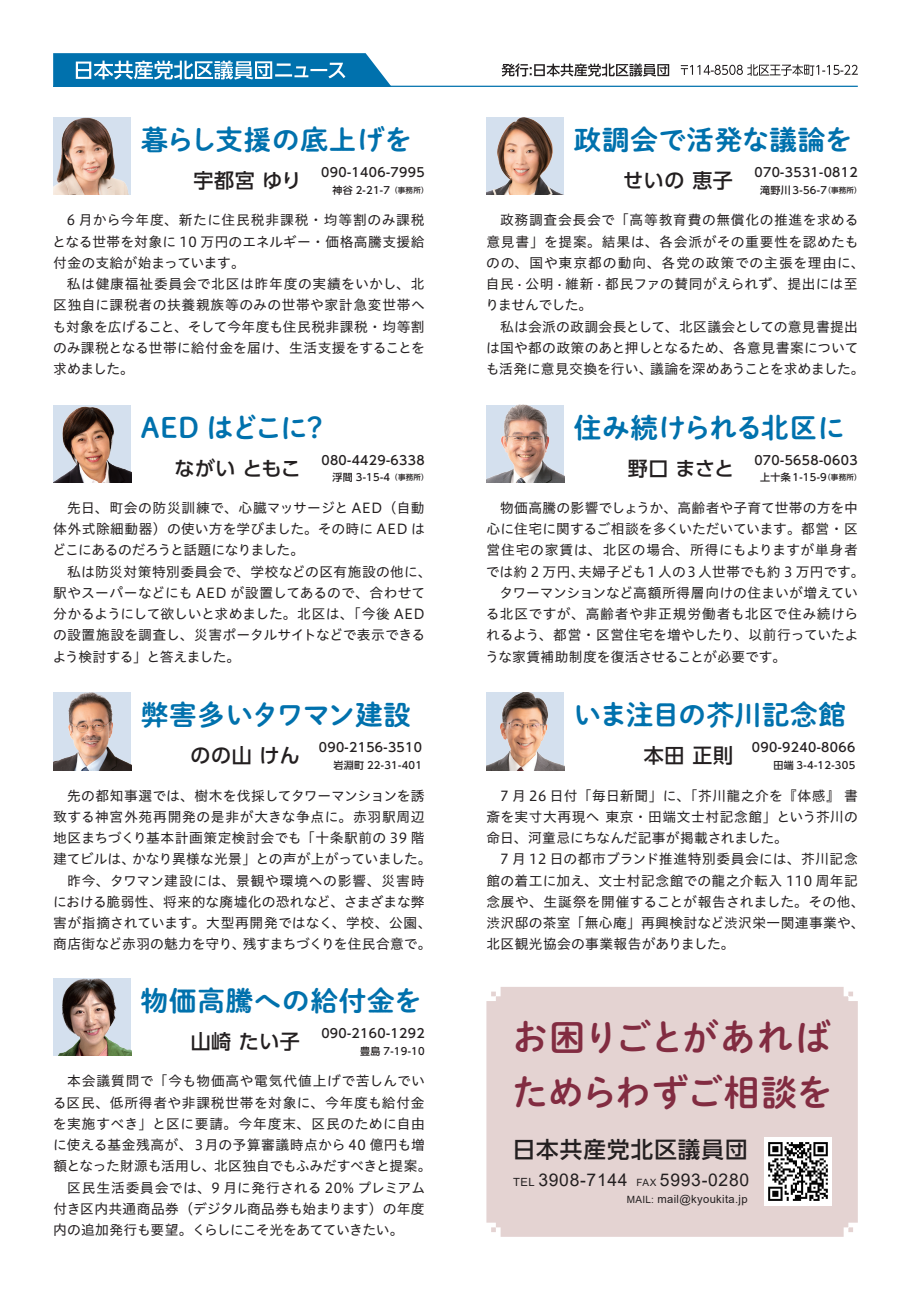
<style>
.page{position:relative;width:911px;height:1290px;background:#fff}
.page>*{position:absolute;margin:0;border:0;box-sizing:border-box;transform-origin:0 0}
.t1{font:36.25px "P Shuei M Go Std N B";letter-spacing:-.015em;color:#822c41}
.t2{font:27.5px "P Shuei NM Go Std N B";letter-spacing:.015em;color:#0071ad}
.t3{font:27.5px "P Shuei NM Go Std N B";letter-spacing:-.015em;color:#0071ad}
.t4{font:500 22.5px "UD Shin Go Pro";letter-spacing:.05em;color:#231f20}
.t5{font:500 20px "UD Shin Go Pro";letter-spacing:.03em;color:#231f20}
.t6{font:17.5px "Arial";letter-spacing:.04em;color:#231f20}
.t7{font:13.75px/21.2px "Hiragino UD Sans Std N W4";letter-spacing:.02em;color:#231f20;text-align:justify}
.t8{font:13.75px/21.2px "Hiragino UD Sans Std N W4";letter-spacing:.05em;color:#231f20}
.t9{font:13.75px "Hiragino UD Sans Std N W4";letter-spacing:.04em;color:#231f20}
.t10{font:13.75px "Hiragino UD Sans Std N W4";letter-spacing:.055em;color:#231f20}
.t11{font:13.75px "Hiragino UD Sans Std N W4";color:#231f20}
.t12{font:13.75px "Hiragino UD Sans Std N W4";letter-spacing:-.015em;color:#231f20}
.t13{font:13.75px "Hiragino UD Sans Std N W4";letter-spacing:-.02em;color:#231f20}
.t14{font:13.75px "Hiragino UD Sans Std N W4";letter-spacing:.045em;color:#231f20}
.t15{font:13.75px "Hiragino UD Sans Std N W4";letter-spacing:-.025em;color:#231f20}
.t16{font:13.75px "Hiragino UD Sans Std N W4";letter-spacing:-.01em;color:#231f20}
.t17{font:500 12.5px "UD Shin Go Pro";letter-spacing:.03em;color:#231f20}
.t18{font:11.25px "Arial";letter-spacing:.03em;color:#231f20}
.t19{font:500 10px "UD Shin Go Pro";letter-spacing:.03em;color:#231f20}
.t20{font:10px "Arial";letter-spacing:.03em;color:#231f20}
.t21{font:500 7.5px "UD Shin Go Pro";letter-spacing:.03em;color:#231f20}
</style>
<div class="page">
<svg style="left:53px;top:53px;width:339px;height:33px;background:#368fbe"></svg>
<svg style="left:501px;top:63px;width:168px;height:14px"></svg>
<svg style="left:681px;top:64px;width:176px;height:12px"></svg>
<hr style="left:53px;top:86px;width:804px;height:1px;background:#0071ad">
<img style="left:53px;top:117px;width:78px;height:78px">
<img style="left:486px;top:117px;width:78px;height:78px">
<img style="left:53px;top:405px;width:78px;height:77px">
<img style="left:486px;top:404px;width:78px;height:78px">
<img style="left:53px;top:692px;width:78px;height:78px">
<img style="left:486px;top:692px;width:78px;height:78px">
<img style="left:53px;top:978px;width:78px;height:78px">
<div style="left:486px;top:987px;width:371px;height:250px;background:#e4d3d2"></div>
<img style="left:764px;top:1138px;width:67px;height:67px">
<h2 class="t2" style="left:141px;top:119px;width:273px">暮らし支援の底上げを</h2>
<h2 class="t2" style="left:574px;top:119px;width:280px">政調会で活発な議論を</h2>
<h3 class="t5" style="left:194px;top:164px;width:109px">宇都宮ゆり</h3>
<p class="t17" style="left:321px;top:162px;width:105px">090-1406-7995</p>
<p class="t19" style="left:332px;top:182px;width:59px">神谷 2-21-7</p>
<p class="t21" style="left:390px;top:184px;width:40px">（事務所）</p>
<h3 class="t5" style="left:623px;top:164px;width:111px">せいの恵子</h3>
<p class="t17" style="left:754px;top:162px;width:105px">070-3531-0812</p>
<p class="t19" style="left:760px;top:182px;width:68px">滝野川3-56-7</p>
<p class="t21" style="left:823px;top:184px;width:40px">（事務所(</p>
<p class="t7" style="left:52px;top:209px;width:374px;text-indent:15px">6 月から今年度、新たに住民税非課税・均等割のみ課税となる世帯を対象に 10 万円のエネルギー・価格高騰支援給付金の支給が始まっています。</p>
<p class="t7" style="left:53px;top:272px;width:374px;text-indent:14px">私は健康福祉委員会で北区は昨年度の実績をいかし、北区独自に課税者の扶養親族等のみの世帯や家計急変世帯へも対象を広げること、そして今年度も住民税非課税・均等割のみ課税となる世帯に給付金を届け、生活支援をすることを求めました。</p>
<p class="t8" style="left:485px;top:209px;width:381px;text-indent:15px">政務調査会長会で「高等教育費の無償化の推進を求める意見書」を提案。結果は、各会派がその重要性を認めたものの、国や東京都の動向、各党の政策での主張を理由に、自民 · 公明 · 維新 · 都民ファの賛同がえられず、提出には至りませんでした。</p>
<p class="t7" style="left:500px;top:315px;width:359px">私は会派の政調会長として、北区議会としての意見書提出</p>
<p class="t7" style="left:486px;top:336px;width:374px">は国や都の政策のあと押しとなるため、各意見書案について</p>
<p class="t12" style="left:650px;top:358px;width:216px">議論を深めあうことを求めました。</p>
<p class="t7" style="left:486px;top:357px;width:168px">も活発に意見交換を行い、</p>
<h2 class="t2" style="left:141px;top:407px;width:168px">AED はどこに</h2>
<h2 class="t2" style="left:301px;top:407px;width:29px">?</h2>
<h3 class="t5" style="left:174px;top:452px;width:128px">ながいともこ</h3>
<p class="t17" style="left:321px;top:450px;width:105px">080-4429-6338</p>
<p class="t19" style="left:333px;top:469px;width:59px">浮間 3-15-4</p>
<p class="t21" style="left:390px;top:471px;width:40px">（事務所(</p>
<h2 class="t2" style="left:574px;top:407px;width:272px">住み続けられる北区に</h2>
<p class="t21" style="left:823px;top:471px;width:40px">（事務所(</p>
<p class="t17" style="left:754px;top:450px;width:105px">070-5658-0603</p>
<h3 class="t5" style="left:628px;top:452px;width:108px">野口まさと</h3>
<p class="t19" style="left:760px;top:469px;width:68px">上十条1-15-9</p>
<p class="t7" style="left:52px;top:496px;width:374px;text-indent:15px">先日、町会の防災訓練で、心臓マッサージと AED（自動体外式除細動器）の使い方を学びました。その時に AED はどこにあるのだろうと話題になりました。</p>
<p class="t7" style="left:53px;top:560px;width:380px;text-align:left;text-indent:14px">私は防災対策特別委員会で、学校などの区有施設の他に、駅やスーパーなどにも AED が設置してあるので、合わせて分かるようにして欲しいと求めました。北区は、「今後 AEDの設置施設を調査し、災害ポータルサイトなどで表示できるよう検討する」と答えました。</p>
<p class="t7" style="left:500px;top:496px;width:359px">物価高騰の影響でしょうか、高齢者や子育て世帯の方を中</p>
<p class="t11" style="left:486px;top:518px;width:373px">心に住宅に関するご相談を多くいただいています。都営・区</p>
<p class="t10" style="left:486px;top:540px;width:373px">営住宅の家賃は、北区の場合、所得にもよりますが単身者</p>
<p class="t12" style="left:578px;top:561px;width:288px">夫婦子ども１人の３人世帯でも約 3 万円です。</p>
<p class="t7" style="left:486px;top:560px;width:100px">では約 2 万円、</p>
<p class="t7" style="left:499px;top:581px;width:360px">タワーマンションなど高額所得層向けの住まいが増えてい</p>
<p class="t9" style="left:486px;top:603px;width:374px">る北区ですが、高齢者や非正規労働者も北区で住み続けら</p>
<p class="t11" style="left:486px;top:625px;width:373px">れるよう、都営・区営住宅を増やしたり、以前行っていたよ</p>
<p class="t11" style="left:485px;top:646px;width:302px">うな家賃補助制度を復活させることが必要です。</p>
<h2 class="t2" style="left:141px;top:694px;width:271px">弊害多いタワマン建設</h2>
<h2 class="t3" style="left:574px;top:694px;width:274px">いま注目の芥川記念館</h2>
<h3 class="t5" style="left:190px;top:739px;width:111px">のの山けん</h3>
<p class="t17" style="left:319px;top:737px;width:105px">090-2156-3510</p>
<p class="t19" style="left:334px;top:757px;width:90px">岩淵町 22-31-401</p>
<h3 class="t5" style="left:644px;top:739px;width:91px">本田正則</h3>
<p class="t17" style="left:752px;top:737px;width:105px">090-9240-8066</p>
<p class="t19" style="left:773px;top:757px;width:83px">田端 3-4-12-305</p>
<p class="t7" style="left:67px;top:784px;width:359px">先の都知事選では、樹木を伐採してタワーマンションを誘</p>
<p class="t14" style="left:53px;top:806px;width:373px">致する神宮外苑再開発の是非が大きな争点に。赤羽駅周辺</p>
<p class="t9" style="left:53px;top:827px;width:373px">地区まちづくり基本計画策定検討会でも「十条駅前の 39 階</p>
<p class="t16" style="left:132px;top:849px;width:301px">かなり異様な光景」との声が上がっていました。</p>
<p class="t7" style="left:53px;top:848px;width:83px">建てビルは、</p>
<p class="t10" style="left:67px;top:870px;width:359px">昨今、タワマン建設には、景観や環境への影響、災害時</p>
<p class="t7" style="left:53px;top:890px;width:373px">における脆弱性、将来的な廃墟化の恐れなど、さまざまな弊</p>
<p class="t7" style="left:53px;top:911px;width:380px">害が指摘されています。大型再開発ではなく、学校、公園、</p>
<p class="t12" style="left:243px;top:934px;width:190px">残すまちづくりを住民合意で。</p>
<p class="t7" style="left:53px;top:933px;width:194px">商店街など赤羽の魅力を守り、</p>
<p class="t7" style="left:486px;top:784px;width:373px;text-indent:14px">7 月 26 日付「毎日新聞」に、「芥川龍之介を『体感』書斎を実寸大再現へ東京・田端文士村記念館」という芥川の命日、河童忌にちなんだ記事が掲載されました。</p>
<p class="t7" style="left:486px;top:848px;width:380px;text-align:left;text-indent:14px">7 月 12 日の都市ブランド推進特別委員会には、芥川記念館の着工に加え、文士村記念館での龍之介転入 110 周年記念展や、生誕祭を開催することが報告されました。その他、渋沢邸の茶室「無心庵」再興検討など渋沢栄一関連事業や、北区観光協会の事業報告がありました。</p>
<h2 class="t2" style="left:141px;top:980px;width:282px">物価高騰への給付金を</h2>
<p class="t19" style="left:360px;top:1042px;width:66px">豊島 7-19-10</p>
<p class="t17" style="left:321px;top:1023px;width:105px">090-2160-1292</p>
<h3 class="t5" style="left:191px;top:1025px;width:111px">山崎たい子</h3>
<h1 class="t1" style="left:512px;top:1010px;width:320px">お困りごとがあれば</h1>
<p class="t8" style="left:67px;top:1070px;width:359px">本会議質問で「今も物価高や電気代値上げで苦しんでい</p>
<p class="t10" style="left:53px;top:1092px;width:373px">る区民、低所得者や非課税世帯を対象に、今年度も給付金</p>
<p class="t9" style="left:53px;top:1113px;width:373px">を実施すべき」と区に要請。今年度末、区民のために自由</p>
<p class="t7" style="left:53px;top:1133px;width:373px">に使える基金残高が、３月の予算審議時点から 40 億円も増</p>
<p class="t13" style="left:53px;top:1156px;width:380px">額となった財源も活用し、北区独自でもふみだすべきと提案。</p>
<p class="t7" style="left:67px;top:1176px;width:359px">区民生活委員会では、9 月に発行される 20% プレミアム</p>
<p class="t7" style="left:53px;top:1197px;width:373px">付き区内共通商品券（デジタル商品券も始まります）の年度</p>
<p class="t15" style="left:53px;top:1219px;width:352px">内の追加発行も要望。くらしにこそ光をあてていきたい。</p>
<h1 class="t1" style="left:512px;top:1065px;width:322px">ためらわずご相談を</h1>
<h3 class="t4" style="left:513px;top:1131px;width:236px">日本共産党北区議員団</h3>
<p class="t18" style="left:657px;top:1192px;width:92px">mail@kyoukita j p.</p>
<p class="t6" style="left:538px;top:1167px;width:91px">3908-7144</p>
<p class="t6" style="left:660px;top:1167px;width:91px">5993-0280</p>
<p class="t18" style="left:513px;top:1174px;width:23px">TEL</p>
<p class="t20" style="left:636px;top:1175px;width:21px">FAX</p>
<p class="t20" style="left:626px;top:1192px;width:29px">MAIL:</p>
</div>
